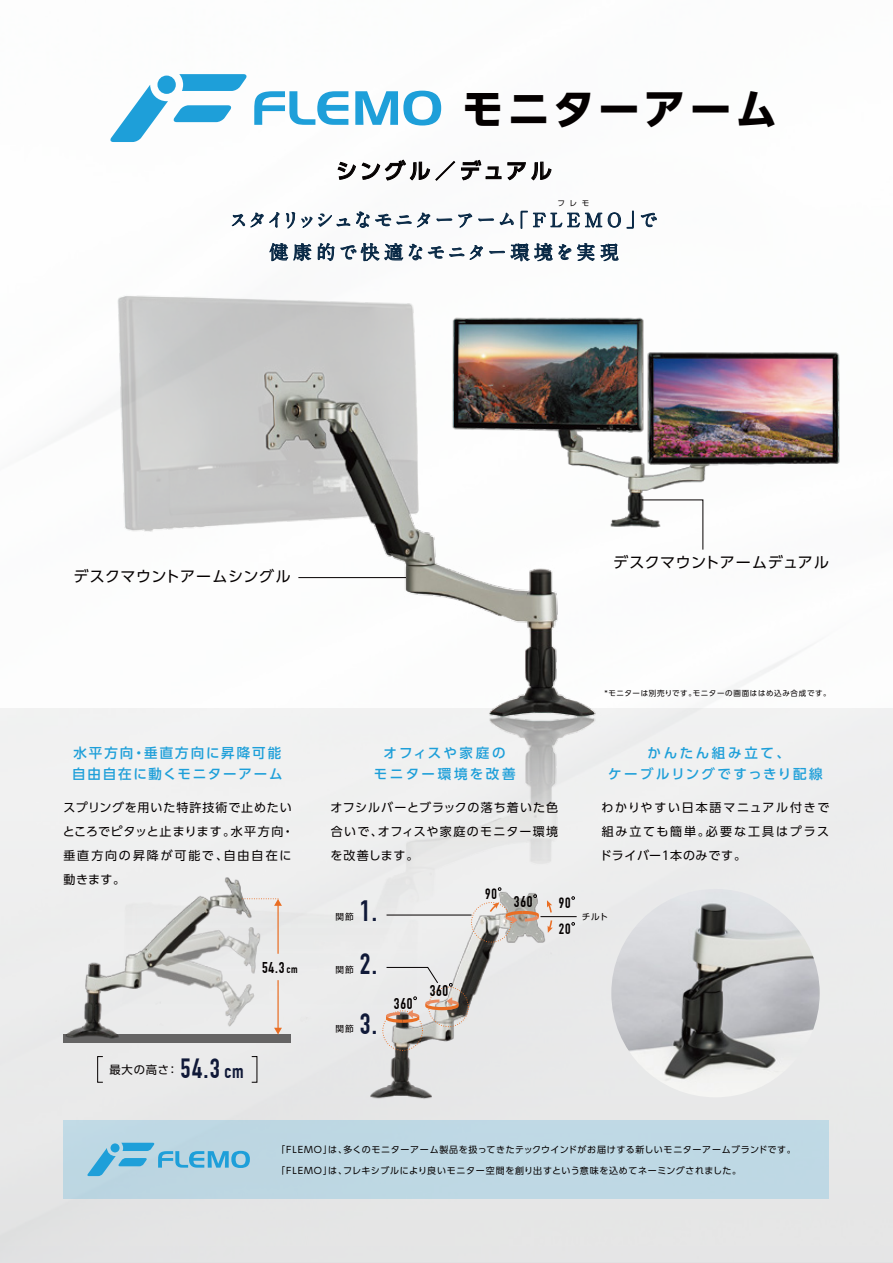
<style>
.page{position:relative;width:893px;height:1263px;background:#fff}
.page>*{position:absolute;margin:0;border:0;box-sizing:border-box;transform-origin:0 0}
.t1{font:700 41.85px "UD Shin Go Pro";letter-spacing:.095em;color:#040000}
.t2{font:700 28.8px "DIN Condensed";color:#101938}
.t3{font:700 27.15px "DIN Condensed";color:#101938}
.t4{font:500 21px "UD Shin Go Pro";letter-spacing:.15em;color:#040000}
.t5{font:700 18.9px/32.4px "A1 Mincho Std";letter-spacing:.1em;color:#082845;text-align:center}
.t6{font:700 15.3px "DIN Condensed";letter-spacing:.05em;color:#040000}
.t7{font:15px "UD Shin Go Pro";letter-spacing:.035em;color:#040000}
.t8{font:700 14.7px/25.8px "DIN Condensed";color:#040000}
.t9{font:500 13.5px/21px "UD Shin Go Pro";letter-spacing:.15em;color:#1e9fd9}
.t10{font:500 13.5px/21px "UD Shin Go Pro";letter-spacing:.19em;color:#1e9fd9;text-align:center}
.t11{font:500 13.5px/21px "UD Shin Go Pro";letter-spacing:.18em;color:#1e9fd9;text-align:center}
.t12{font:12px/24px "UD Shin Go Pro";letter-spacing:.09em;color:#040000;text-align:justify}
.t13{font:11.25px "UD Shin Go Pro";letter-spacing:.075em;color:#040000}
.t14{font:9px "UD Shin Go Pro";letter-spacing:.07em;color:#040000}
.t15{font:8.7px "UD Shin Go Pro";letter-spacing:.12em;color:#040000}
.t16{font:7.5px "UD Shin Go Pro";letter-spacing:.085em;color:#040000}
.s1{font-size:10.95px}
.s2{font-size:19.5px}
</style>
<div class="page">
<img style="left:0;top:90px;width:893px;height:1171px">
<img style="left:788px;top:309px;width:73px;height:458px">
<img style="left:611px;top:889px;width:209px;height:208px;border-radius:104px">
<img style="left:0;top:219px;width:788px;height:1001px">
<hr style="left:298px;top:577px;width:108px;height:1px;background:#040000">
<svg style="left:642px;top:499px;width:61px;height:51px"></svg>
<hr style="left:277px;top:905px;width:2px;height:49px;background:#e96e24">
<hr style="left:277px;top:980px;width:2px;height:49px;background:#e96e24">
<svg style="left:274px;top:1028px;width:8px;height:6px"></svg>
<svg style="left:243px;top:898px;width:39px;height:8px"></svg>
<div style="left:64px;top:1120px;width:765px;height:79px;background:#bed8e4"></div>
<svg style="left:232px;top:214px;width:13px;height:12px"></svg>
<svg style="left:251px;top:213px;width:12px;height:14px"></svg>
<svg style="left:269px;top:212px;width:10px;height:15px"></svg>
<svg style="left:286px;top:212px;width:9px;height:16px"></svg>
<svg style="left:302px;top:217px;width:10px;height:11px"></svg>
<svg style="left:318px;top:214px;width:32px;height:12px"></svg>
<svg style="left:356px;top:212px;width:13px;height:16px"></svg>
<svg style="left:375px;top:214px;width:16px;height:12px"></svg>
<svg style="left:397px;top:215px;width:14px;height:9px"></svg>
<svg style="left:417px;top:213px;width:13px;height:14px"></svg>
<svg style="left:437px;top:219px;width:15px;height:2px"></svg>
<svg style="left:458px;top:214px;width:14px;height:13px"></svg>
<svg style="left:479px;top:219px;width:15px;height:2px"></svg>
<svg style="left:500px;top:213px;width:13px;height:12px"></svg>
<svg style="left:521px;top:211px;width:81px;height:17px"></svg>
<svg style="left:608px;top:213px;width:13px;height:14px"></svg>
<svg style="left:627px;top:211px;width:6px;height:17px"></svg>
<svg style="left:641px;top:213px;width:16px;height:14px"></svg>
<svg style="left:270px;top:243px;width:18px;height:18px"></svg>
<svg style="left:294px;top:243px;width:17px;height:18px"></svg>
<svg style="left:318px;top:242px;width:16px;height:19px"></svg>
<svg style="left:341px;top:243px;width:38px;height:18px"></svg>
<svg style="left:385px;top:243px;width:18px;height:17px"></svg>
<svg style="left:409px;top:244px;width:13px;height:16px"></svg>
<svg style="left:428px;top:247px;width:36px;height:11px"></svg>
<svg style="left:470px;top:245px;width:13px;height:15px"></svg>
<svg style="left:490px;top:251px;width:15px;height:2px"></svg>
<svg style="left:511px;top:243px;width:41px;height:18px"></svg>
<svg style="left:559px;top:244px;width:12px;height:16px"></svg>
<svg style="left:577px;top:243px;width:17px;height:18px"></svg>
<svg style="left:601px;top:244px;width:17px;height:17px"></svg>
<svg style="left:338px;top:162px;width:18px;height:18px"></svg>
<svg style="left:362px;top:160px;width:68px;height:20px"></svg>
<svg style="left:436px;top:161px;width:19px;height:19px"></svg>
<svg style="left:461px;top:160px;width:40px;height:20px"></svg>
<svg style="left:508px;top:162px;width:18px;height:18px"></svg>
<svg style="left:532px;top:162px;width:19px;height:18px"></svg>
<svg style="left:254px;top:91px;width:94px;height:34px"></svg>
<svg style="left:355px;top:91px;width:86px;height:35px"></svg>
<svg style="left:110px;top:74px;width:137px;height:68px"></svg>
<div style="left:157px;top:76px;width:19px;height:18px;background:#1e9fd9;border-radius:50%"></div>
<img style="left:300px;top:878px;width:277px;height:228px">
<div style="left:471px;top:902px;width:40px;height:40px;border:1px dashed #e96e24;border-radius:50%"></div>
<div style="left:428px;top:987px;width:41px;height:40px;border:1px dashed #e96e24;border-radius:50%"></div>
<div style="left:382px;top:1010px;width:41px;height:41px;border:1px dashed #e96e24;border-radius:50%"></div>
<hr style="left:387px;top:915px;width:85px;height:1px;background:#040000">
<svg style="left:386px;top:967px;width:53px;height:17px"></svg>
<hr style="left:540px;top:916px;width:37px;height:1px;background:#040000">
<svg style="left:506px;top:911px;width:33px;height:13px"></svg>
<svg style="left:413px;top:996px;width:4px;height:4px"></svg>
<svg style="left:449px;top:983px;width:4px;height:3px"></svg>
<svg style="left:533px;top:894px;width:4px;height:4px"></svg>
<svg style="left:571px;top:896px;width:4px;height:4px"></svg>
<svg style="left:571px;top:922px;width:4px;height:3px"></svg>
<svg style="left:547px;top:900px;width:6px;height:33px"></svg>
<svg style="left:488px;top:902px;width:11px;height:12px"></svg>
<svg style="left:498px;top:887px;width:3px;height:4px"></svg>
<svg style="left:425px;top:997px;width:34px;height:13px"></svg>
<svg style="left:386px;top:1010px;width:33px;height:13px"></svg>
<svg style="left:87px;top:1143px;width:163px;height:33px"></svg>
<div style="left:111px;top:1143px;width:9px;height:9px;background:#1e9fd9;border-radius:50%"></div>
<div style="left:97px;top:1056px;width:6px;height:26px;border:1px solid #040000"></div>
<h1 class="t1" style="left:462px;top:75px;width:317px">モニターアーム</h1>
<h3 class="t4" style="left:336px;top:154px;width:217px">シングル／デュアル</h3>
<p class="t16" style="left:557px;top:197px;width:33px">フレモ</p>
<h3 class="t5" style="left:229px;top:201px;width:430px">スタイリッシュなモニターアーム「 F L E M O 」で健康的で快適なモニター環境を実現</h3>
<p class="t7" style="left:74px;top:565px;width:219px">デスクマウントアームシングル</p>
<p class="t7" style="left:613px;top:550px;width:217px">デスクマウントアームデュアル</p>
<p class="t16" style="left:604px;top:687px;width:228px">*モニターは別売りです。モニターの画面ははめ込み合成です。</p>
<p class="t9" style="left:72px;top:741px;width:212px">水平方向・垂直方向に昇降可能自由自在に動くモニターアーム</p>
<p class="t10" style="left:608px;top:741px;width:216px">かんたん組み立て、<br>ケーブルリングですっきり配線</p>
<p class="t12" style="left:331px;top:795px;width:229px">オフシルバーとブラックの落ち着いた色合いで、オフィスや家庭のモニター環境を改善します。</p>
<p class="t12" style="left:600px;top:795px;width:231px">わかりやすい日本語マニュアル付きで組み立ても簡単。必要な工具はプラスドライバー1本のみです。</p>
<p class="t11" style="left:374px;top:741px;width:143px">オフィスや家庭の<br>モニター環境を改善</p>
<p class="t12" style="left:63px;top:795px;width:232px;text-align:left">スプリングを用いた特許技術で止めたいところでピタッと止まります。水平方向・垂直方向の昇降が可能で、自由自在に動きます。</p>
<p class="t6" style="left:262px;top:958px;width:37px">54.3<span class="s1">cm</span></p>
<p class="t13" style="left:109px;top:1060px;width:70px">最大の高さ：</p>
<h3 class="t3" style="left:181px;top:1052px;width:65px">54.3<span class="s2">cm</span></h3>
<h2 class="t2" style="left:360px;top:894px;width:19px">1.</h2>
<p class="t15" style="left:335px;top:909px;width:20px">関節</p>
<h2 class="t2" style="left:360px;top:946px;width:19px">2.</h2>
<p class="t15" style="left:335px;top:963px;width:20px">関節</p>
<h2 class="t2" style="left:360px;top:1006px;width:19px">3.</h2>
<p class="t15" style="left:335px;top:1022px;width:20px">関節</p>
<p class="t6" style="left:394px;top:995px;width:20px">360</p>
<p class="t6" style="left:430px;top:981px;width:20px">360</p>
<p class="t8" style="left:485px;top:881px;width:13px">90</p>
<p class="t6" style="left:514px;top:892px;width:20px">360</p>
<p class="t8" style="left:559px;top:890px;width:13px">90<br>20</p>
<p class="t15" style="left:582px;top:909px;width:28px">チルト</p>
<p class="t14" style="left:276px;top:1142px;width:521px">「FLEMO」は、多くのモニターアーム製品を扱ってきたテックウインドがお届けする新しいモニターアームブランドです。</p>
<p class="t14" style="left:276px;top:1163px;width:467px">「FLEMO」は、フレキシブルにより良いモニター空間を創り出すという意味を込めてネーミングされました。</p>
</div>
